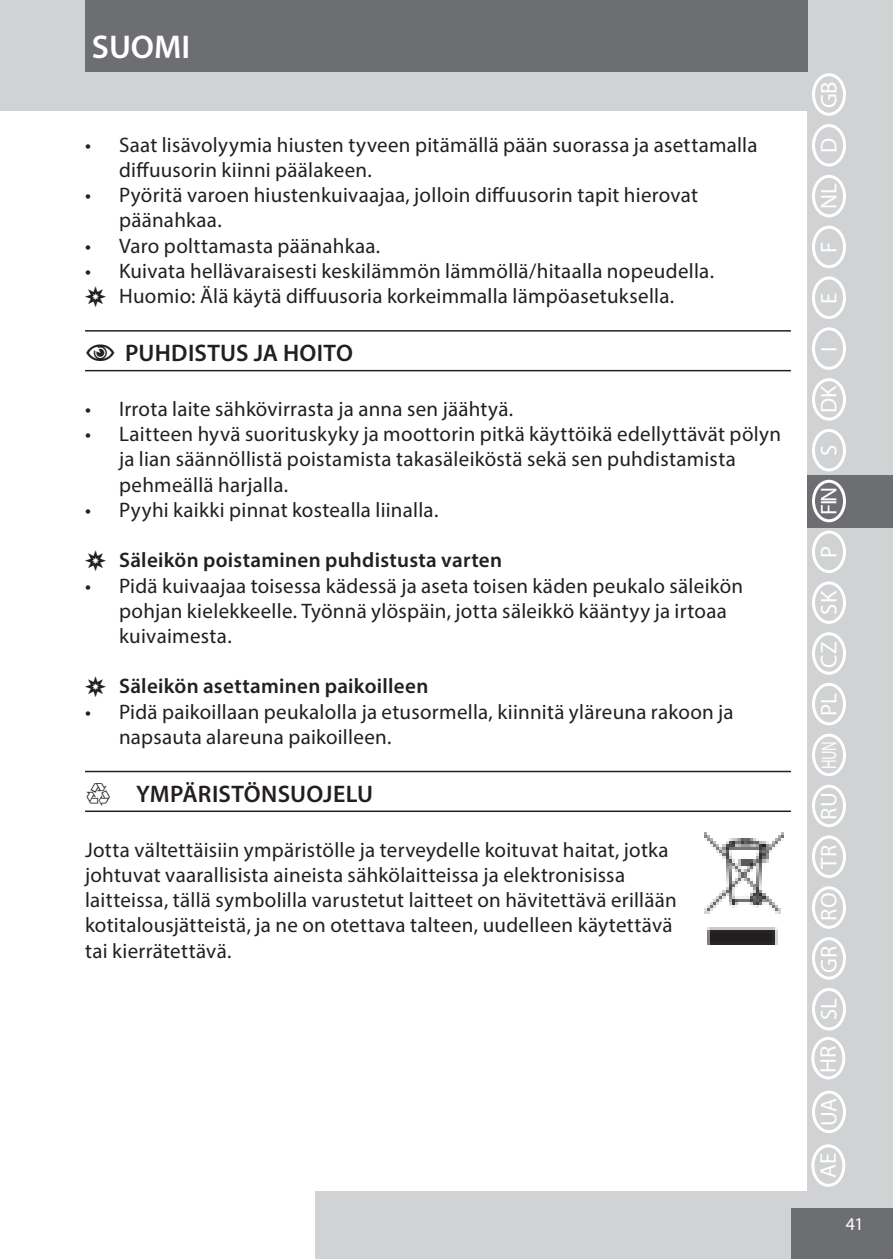
<style>
.page{position:relative;width:893px;height:1259px;background:#fff}
.page>*{position:absolute;margin:0;border:0;box-sizing:border-box;transform-origin:0 0}
.t1{font:600 33px "Myriad Pro";color:#fff}
.t2{font:600 24px "Myriad Pro";letter-spacing:.01em;color:#231f20}
.t3{font:22.8px "Myriad Pro";color:#fff}
.t4{font:21px/25.2px "Myriad Pro";letter-spacing:.01em;color:#231f20}
.t5{font:600 21px "Myriad Pro";letter-spacing:.015em;color:#231f20}
.t6{font:21px "Myriad Pro";color:#fff;scale:.7 1}
.t7{font:18px "Myriad Pro";color:#fff}
.s1{font-family:"Myriad Graphics"}
.s2{font-family:"Myriad Points";font-weight:400}
.s3{font-family:"Myriad Graphics";font-weight:400}
.s4{font-size:22.8px}
</style>
<div class="page">
<div style="left:315px;top:1191px;width:578px;height:68px;background:#d1d2d4"></div>
<div style="left:791px;top:1208px;width:102px;height:51px;background:#6d6e71"></div>
<div style="left:0;top:0;width:893px;height:111px;background:#d1d2d4"></div>
<div style="left:85px;top:0;width:723px;height:72px;background:#6d6e71"></div>
<div style="left:808px;top:90px;width:85px;height:1111px;background:#d1d2d4"></div>
<hr style="left:85px;top:330px;width:706px;height:2px;background:#231f20">
<hr style="left:85px;top:370px;width:706px;height:1px;background:#231f20">
<hr style="left:85px;top:771px;width:706px;height:1px;background:#231f20">
<hr style="left:85px;top:810px;width:706px;height:2px;background:#231f20">
<img style="left:704px;top:832px;width:79px;height:113px">
<div style="left:808px;top:475px;width:85px;height:52px;background:#6d6e71"></div>
<div style="left:812px;top:73px;width:34px;height:43px;border:3px solid #fff;border-radius:50%"></div>
<div style="left:812px;top:124px;width:34px;height:43px;border:3px solid #fff;border-radius:50%"></div>
<div style="left:812px;top:175px;width:34px;height:42px;border:3px solid #fff;border-radius:50%"></div>
<div style="left:812px;top:226px;width:34px;height:42px;border:3px solid #fff;border-radius:50%"></div>
<div style="left:812px;top:276px;width:34px;height:43px;border:3px solid #fff;border-radius:50%"></div>
<div style="left:812px;top:327px;width:34px;height:43px;border:3px solid #fff;border-radius:50%"></div>
<div style="left:812px;top:378px;width:34px;height:43px;border:3px solid #fff;border-radius:50%"></div>
<div style="left:812px;top:429px;width:34px;height:42px;border:3px solid #fff;border-radius:50%"></div>
<div style="left:812px;top:480px;width:34px;height:42px;border:3px solid #fff;border-radius:50%"></div>
<div style="left:812px;top:530px;width:34px;height:43px;border:3px solid #fff;border-radius:50%"></div>
<div style="left:812px;top:581px;width:34px;height:43px;border:3px solid #fff;border-radius:50%"></div>
<div style="left:812px;top:632px;width:34px;height:43px;border:3px solid #fff;border-radius:50%"></div>
<div style="left:812px;top:733px;width:34px;height:43px;border:3px solid #fff;border-radius:50%"></div>
<div style="left:812px;top:683px;width:34px;height:42px;border:3px solid #fff;border-radius:50%"></div>
<div style="left:812px;top:784px;width:34px;height:43px;border:3px solid #fff;border-radius:50%"></div>
<div style="left:812px;top:835px;width:34px;height:43px;border:3px solid #fff;border-radius:50%"></div>
<div style="left:812px;top:886px;width:34px;height:43px;border:3px solid #fff;border-radius:50%"></div>
<div style="left:812px;top:937px;width:34px;height:42px;border:3px solid #fff;border-radius:50%"></div>
<div style="left:812px;top:988px;width:34px;height:42px;border:3px solid #fff;border-radius:50%"></div>
<div style="left:811px;top:1144px;width:34px;height:42px;border:3px solid #fff;border-radius:50%"></div>
<div style="left:811px;top:1037px;width:34px;height:42px;border:3px solid #fff;border-radius:50%"></div>
<div style="left:812px;top:1090px;width:34px;height:43px;border:3px solid #fff;border-radius:50%"></div>
<h1 class="t1" style="left:92px;top:28px;width:100px">SUOMI</h1>
<p class="t4" style="left:119px;top:132px;width:640px;text-indent:-34px">• Saat lisävolyymia hiusten tyveen pitämällä pään suorassa ja asettamalla diffuusorin kiinni päälakeen.</p>
<p class="t4" style="left:119px;top:182px;width:581px;text-indent:-34px">• Pyöritä varoen hiustenkuivaajaa, jolloin diffuusorin tapit hierovat päänahkaa.</p>
<p class="t4" style="left:85px;top:233px;width:297px">• Varo polttamasta päänahkaa.</p>
<p class="t4" style="left:85px;top:258px;width:630px">• Kuivata hellävaraisesti keskilämmön lämmöllä/hitaalla nopeudella. <span class="s1">,</span> Huomio: Älä käytä diffuusoria korkeimmalla lämpöasetuksella.</p>
<p class="t2" style="left:85px;top:340px;width:269px"><span class="s2">C</span> PUHDISTUS JA HOITO</p>
<p class="t4" style="left:85px;top:396px;width:430px">• Irrota laite sähkövirrasta ja anna sen jäähtyä.</p>
<p class="t4" style="left:119px;top:421px;width:664px;text-indent:-34px">• Laitteen hyvä suorituskyky ja moottorin pitkä käyttöikä edellyttävät pölyn ja lian säännöllistä poistamista takasäleiköstä sekä sen puhdistamista pehmeällä harjalla.</p>
<p class="t4" style="left:85px;top:497px;width:355px">• Pyyhi kaikki pinnat kostealla liinalla.</p>
<p class="t5" style="left:85px;top:548px;width:419px"><span class="s3">,</span> Säleikön poistaminen puhdistusta varten</p>
<p class="t4" style="left:119px;top:572px;width:626px;text-indent:-34px">• Pidä kuivaajaa toisessa kädessä ja aseta toisen käden peukalo säleikön pohjan kielekkeelle. Työnnä ylöspäin, jotta säleikkö kääntyy ja irtoaa kuivaimesta.</p>
<p class="t5" style="left:85px;top:674px;width:345px"><span class="s3">,</span> Säleikön asettaminen paikoilleen</p>
<p class="t4" style="left:119px;top:698px;width:616px;text-indent:-34px">• Pidä paikoillaan peukalolla ja etusormella, kiinnitä yläreuna rakoon ja napsauta alareuna paikoilleen.</p>
<p class="t2" style="left:85px;top:780px;width:290px"><span class="s2">H</span> YMPÄRISTÖNSUOJELU</p>
<p class="t4" style="left:85px;top:836px;width:593px">Jotta vältettäisiin ympäristölle ja terveydelle koituvat haitat, jotka johtuvat vaarallisista aineista sähkölaitteissa ja elektronisissa laitteissa, tällä symbolilla varustetut laitteet on hävitettävä erillään kotitalousjätteistä, ja ne on otettava talteen, uudelleen käytettävä tai kierrätettävä.</p>
<p class="t3" style="left:817px;top:108px;width:29px;rotate:-90deg">GB</p>
<p class="t3" style="left:817px;top:153px;width:17px;rotate:-90deg">D</p>
<p class="t3" style="left:817px;top:209px;width:27px;rotate:-90deg">NL</p>
<p class="t3" style="left:817px;top:253px;width:13px;rotate:-90deg">F</p>
<p class="t3" style="left:817px;top:303px;width:13px;rotate:-90deg">E</p>
<p class="t3" style="left:817px;top:351px;width:7px;rotate:-90deg">I</p>
<p class="t3" style="left:817px;top:413px;width:29px;rotate:-90deg">DK</p>
<p class="t3" style="left:817px;top:456px;width:13px;rotate:-90deg">S</p>
<p class="t3" style="left:817px;top:515px;width:30px;rotate:-90deg">FIN</p>
<p class="t3" style="left:817px;top:558px;width:14px;rotate:-90deg">P</p>
<p class="t3" style="left:817px;top:614px;width:25px;rotate:-90deg">SK</p>
<p class="t3" style="left:817px;top:667px;width:27px;rotate:-90deg">CZ</p>
<p class="t6" style="left:819px;top:769px;width:110px;rotate:-90deg">HUN <span class="s4">PL</span></p>
<p class="t3" style="left:817px;top:819px;width:28px;rotate:-90deg">RU</p>
<p class="t3" style="left:817px;top:868px;width:25px;rotate:-90deg">TR</p>
<p class="t3" style="left:817px;top:920px;width:30px;rotate:-90deg">RO</p>
<p class="t3" style="left:817px;top:973px;width:28px;rotate:-90deg">GR</p>
<p class="t3" style="left:817px;top:1020px;width:23px;rotate:-90deg">SL</p>
<p class="t3" style="left:817px;top:1072px;width:29px;rotate:-90deg">HR</p>
<p class="t3" style="left:817px;top:1126px;width:29px;rotate:-90deg">UA</p>
<p class="t3" style="left:817px;top:1178px;width:27px;rotate:-90deg">AE</p>
<p class="t7" style="left:846px;top:1215px;width:19px">41</p>
</div>
